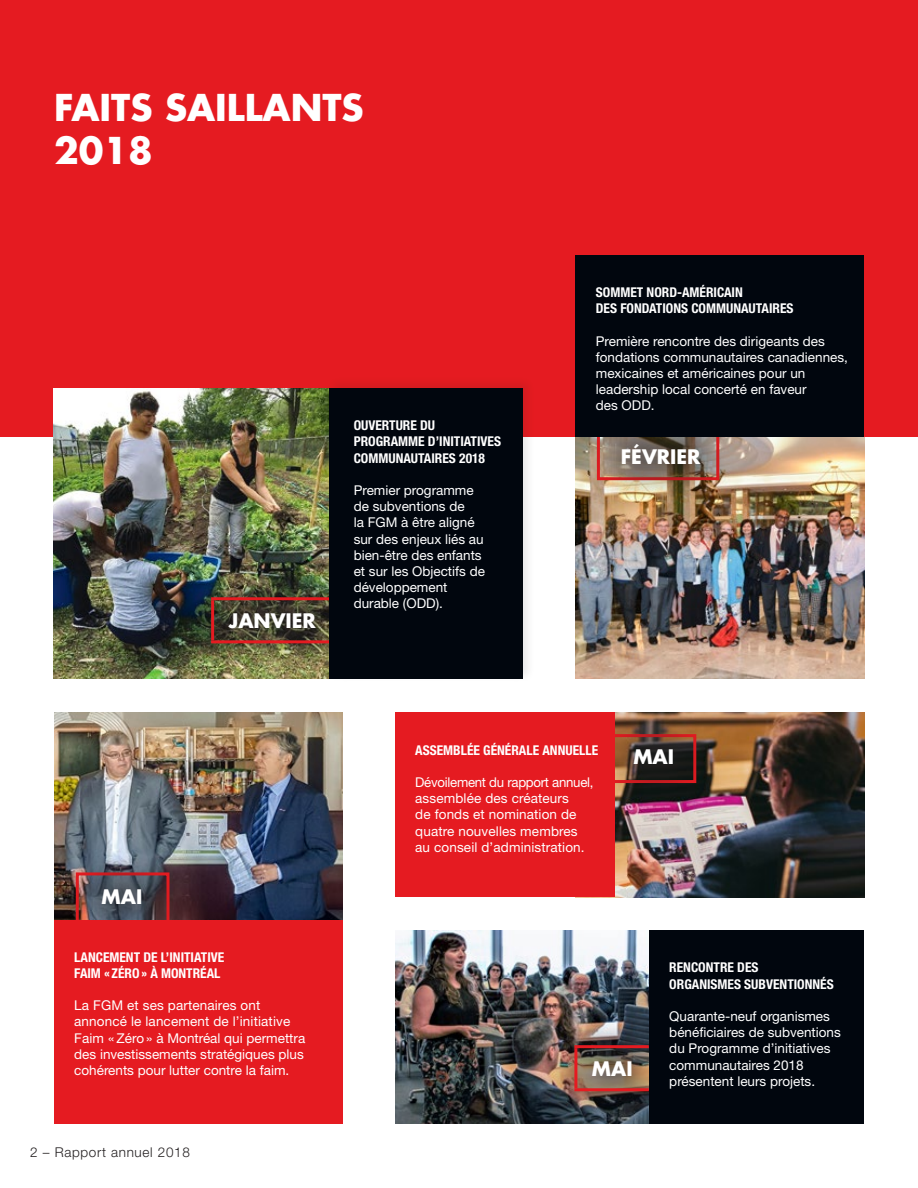
<style>
.page{position:relative;width:918px;height:1188px;background:#fff}
.page>*{position:absolute;margin:0;border:0;box-sizing:border-box;transform-origin:0 0}
.GRAND_TITRE{font:700 36px "Futura Std";color:#fff}
.t1{font:700 19.5px "Futura Std";color:#fff}
.FACTStxt{font:13.5px/16.2px "Helvetica Neue LT Std";color:#fff}
.t2{font:700 condensed 13.5px/16.2px "Helvetica Neue LT Std";color:#fff}
.t3{font:300 13.5px "Helvetica Neue LT Std";letter-spacing:.05em;color:#231f20}
</style>
<div class="page">
<img style="left:395px;top:930px;width:254px;height:194px">
<img style="left:576px;top:437px;width:288px;height:242px">
<div style="left:0;top:0;width:918px;height:437px;background:#e51b21"></div>
<img style="left:54px;top:712px;width:288px;height:208px">
<img style="left:615px;top:712px;width:249px;height:185px">
<div style="left:67px;top:853px;width:110px;height:88px;background:#231f20;opacity:.75"></div>
<div style="left:599px;top:712px;width:110px;height:89px;background:#231f20;opacity:.75"></div>
<div style="left:586px;top:409px;width:150px;height:92px;background:#231f20;opacity:.75"></div>
<div style="left:576px;top:255px;width:288px;height:182px;background:#01060e"></div>
<div style="left:54px;top:920px;width:288px;height:204px;background:#e51b21"></div>
<div style="left:395px;top:712px;width:220px;height:185px;background:#e51b21"></div>
<img style="left:54px;top:388px;width:272px;height:291px">
<div style="left:189px;top:575px;width:164px;height:90px;background:#231f20;opacity:.75"></div>
<hr style="left:211px;top:597px;width:121px;height:3px;background:#e51b21">
<hr style="left:211px;top:600px;width:3px;height:40px;background:#e51b21">
<hr style="left:211px;top:640px;width:121px;height:3px;background:#e51b21">
<div style="left:552px;top:1023px;width:118px;height:90px;background:#231f20;opacity:.75"></div>
<hr style="left:574px;top:1045px;width:75px;height:3px;background:#e51b21">
<hr style="left:574px;top:1048px;width:3px;height:40px;background:#e51b21">
<hr style="left:574px;top:1088px;width:75px;height:3px;background:#e51b21">
<div style="left:649px;top:930px;width:215px;height:194px;background:#01060e"></div>
<div style="left:326px;top:375px;width:210px;height:307px;background:#231f20;opacity:.1"></div>
<div style="left:329px;top:388px;width:194px;height:291px;background:#01060e"></div>
<p class="GRAND_TITRE" style="left:54px;top:84px;width:311px">FAITS SAILLANTS</p>
<p class="GRAND_TITRE" style="left:54px;top:127px;width:100px">2018</p>
<p class="t1" style="left:229px;top:608px;width:89px">JANVIER</p>
<p class="t2" style="left:354px;top:417px;width:149px">OUVERTURE DU<br>PROGRAMME D’INITIATIVES<br>COMMUNAUTAIRES 2018</p>
<p class="FACTStxt" style="left:354px;top:482px;width:133px">Premier programme de subventions de<br>la FGM à être aligné sur des enjeux liés au bien-être des enfants et sur les Objectifs de développement durable (ODD).</p>
<p class="t2" style="left:596px;top:284px;width:199px">SOMMET NORD-AMÉRICAIN<br>DES FONDATIONS COMMUNAUTAIRES</p>
<p class="FACTStxt" style="left:596px;top:333px;width:254px">Première rencontre des dirigeants des fondations communautaires canadiennes, mexicaines et américaines pour un leadership local concerté en faveur<br>des ODD.</p>
<p class="t1" style="left:621px;top:444px;width:81px">FÉVRIER</p>
<p class="t1" style="left:102px;top:884px;width:42px">MAI</p>
<p class="t2" style="left:74px;top:949px;width:152px">LANCEMENT DE L’INITIATIVE<br>FAIM « ZÉRO» À MONTRÉAL</p>
<p class="FACTStxt" style="left:74px;top:997px;width:233px">La FGM et ses partenaires ont annoncé le lancement de l’initiative Faim «Zéro » à Montréal qui permettra des investissements stratégiques plus cohérents pour lutter contre la faim.</p>
<p class="t3" style="left:30px;top:1144px;width:161px">2 – Rapport annuel 2018</p>
<p class="t2" style="left:415px;top:741px;width:184px">ASSEMBLÉE GÉNÉRALE ANNUELLE</p>
<p class="FACTStxt" style="left:415px;top:774px;width:180px">Dévoilement du rapport annuel, assemblée des créateurs<br>de fonds et nomination de quatre nouvelles membres au conseil d’administration.</p>
<p class="t1" style="left:633px;top:744px;width:42px">MAI</p>
<p class="t1" style="left:592px;top:1056px;width:42px">MAI</p>
<p class="t2" style="left:669px;top:959px;width:166px">RENCONTRE DES<br>ORGANISMES SUBVENTIONNÉS</p>
<p class="FACTStxt" style="left:669px;top:1008px;width:173px">Quarante-neuf organismes bénéficiaires de subventions du Programme d’initiatives communautaires 2018 présentent leurs projets.</p>
</div>
